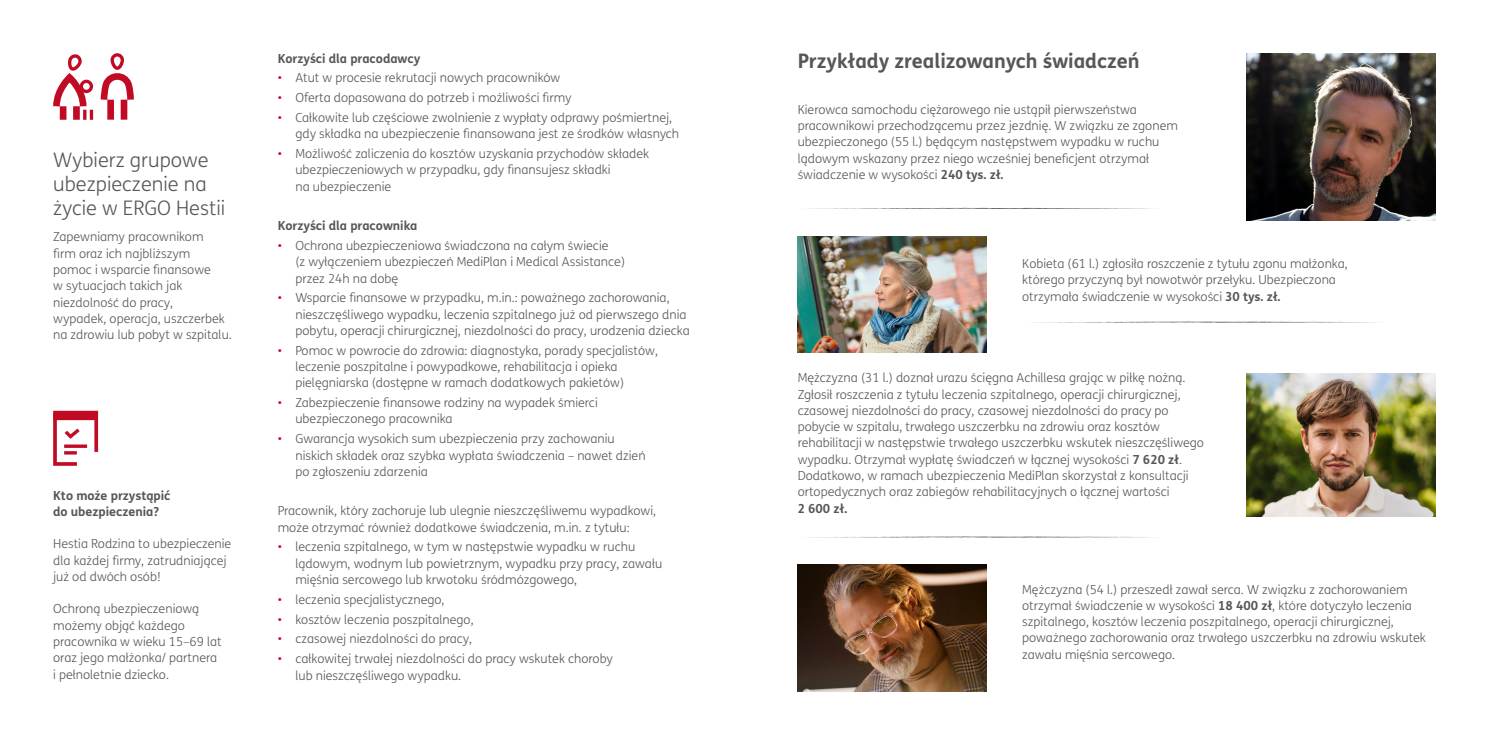
<style>
.page{position:relative;width:1489px;height:745px;background:#fff}
.page>*{position:absolute;margin:0;border:0;box-sizing:border-box;transform-origin:0 0}
.t1{font:300 20px/24px "FS Me";color:#575756}
.t2{font:700 20px "FS Me";color:#575756}
.t3{font:300 12.5px/16.2px "FS Me";color:#575756}
.t4{font:700 12.5px/16.2px "FS Me";color:#575756}
.s1{color:#c10b25}
.s2{font-weight:700}
</style>
<div class="page">
<img style="left:1246px;top:373px;width:189px;height:143px">
<svg style="left:53px;top:53px;width:81px;height:67px"></svg>
<svg style="left:809px;top:208px;width:344px;height:1px"></svg>
<svg style="left:854px;top:536px;width:277px;height:1px"></svg>
<svg style="left:1108px;top:321px;width:235px;height:1px"></svg>
<img style="left:1246px;top:53px;width:189px;height:167px">
<img style="left:797px;top:564px;width:189px;height:127px">
<img style="left:797px;top:236px;width:189px;height:116px">
<svg style="left:53px;top:410px;width:46px;height:56px"></svg>
<h1 class="t1" style="left:53px;top:147px;width:173px">Wybierz grupowe ubezpieczenie na życie w ERGO Hestii</h1>
<p class="t3" style="left:53px;top:228px;width:180px">Zapewniamy pracownikom<br>firm oraz ich najbliższym pomoc i wsparcie finansowe<br>w sytuacjach takich jak niezdolność do pracy,<br>wypadek, operacja, uszczerbek na zdrowiu lub pobyt w szpitalu.</p>
<p class="t4" style="left:53px;top:486px;width:119px">Kto może przystąpić do ubezpieczenia?</p>
<p class="t3" style="left:53px;top:535px;width:180px">Hestia Rodzina to ubezpieczenie dla każdej firmy, zatrudniającej już od dwóch osób!</p>
<p class="t3" style="left:53px;top:600px;width:170px">Ochroną ubezpieczeniową możemy objąć każdego pracownika w wieku 15–69 lat oraz jego małżonka/ partnera i pełnoletnie dziecko.</p>
<p class="t4" style="left:278px;top:49px;width:144px">Korzyści dla pracodawcy</p>
<p class="t3" style="left:278px;top:69px;width:284px"><span class="s1">•</span> Atut w procesie rekrutacji nowych pracowników</p>
<p class="t3" style="left:278px;top:89px;width:295px"><span class="s1">•</span> Oferta dopasowana do potrzeb i możliwości firmy</p>
<p class="t3" style="left:295px;top:109px;width:385px;text-indent:-18px"><span class="s1">•</span> Całkowite lub częściowe zwolnienie z wypłaty odprawy pośmiertnej, gdy składka na ubezpieczenie finansowana jest ze środków własnych</p>
<p class="t3" style="left:295px;top:145px;width:355px;text-indent:-18px"><span class="s1">•</span> Możliwość zaliczenia do kosztów uzyskania przychodów składek ubezpieczeniowych w przypadku, gdy finansujesz składki<br>na ubezpieczenie</p>
<p class="t4" style="left:278px;top:217px;width:141px">Korzyści dla pracownika</p>
<p class="t3" style="left:295px;top:237px;width:331px;text-indent:-18px"><span class="s1">•</span> Ochrona ubezpieczeniowa świadczona na całym świecie<br>(z wyłączeniem ubezpieczeń MediPlan i Medical Assistance) przez 24h na dobę</p>
<p class="t3" style="left:295px;top:289px;width:396px;text-indent:-18px"><span class="s1">•</span> Wsparcie finansowe w przypadku, m.in.: poważnego zachorowania, nieszczęśliwego wypadku, leczenia szpitalnego już od pierwszego dnia pobytu, operacji chirurgicznej, niezdolności do pracy, urodzenia dziecka</p>
<p class="t3" style="left:295px;top:342px;width:364px;text-indent:-18px"><span class="s1">•</span> Pomoc w powrocie do zdrowia: diagnostyka, porady specjalistów, leczenie poszpitalne i powypadkowe, rehabilitacja i opieka pielęgniarska (dostępne w ramach dodatkowych pakietów)</p>
<p class="t3" style="left:295px;top:394px;width:304px;text-indent:-18px"><span class="s1">•</span> Zabezpieczenie finansowe rodziny na wypadek śmierci ubezpieczonego pracownika</p>
<p class="t3" style="left:295px;top:430px;width:352px;text-indent:-18px"><span class="s1">•</span> Gwarancja wysokich sum ubezpieczenia przy zachowaniu niskich składek oraz szybka wypłata świadczenia – nawet dzień po zgłoszeniu zdarzenia</p>
<p class="t3" style="left:278px;top:502px;width:380px">Pracownik, który zachoruje lub ulegnie nieszczęśliwemu wypadkowi, może otrzymać również dodatkowe świadczenia, m.in. z tytułu:</p>
<p class="t3" style="left:295px;top:538px;width:368px;text-indent:-18px"><span class="s1">•</span> leczenia szpitalnego, w tym w następstwie wypadku w ruchu lądowym, wodnym lub powietrznym, wypadku przy pracy, zawału mięśnia sercowego lub krwotoku śródmózgowego,</p>
<p class="t3" style="left:278px;top:590px;width:168px"><span class="s1">•</span> leczenia specjalistycznego,</p>
<p class="t3" style="left:278px;top:610px;width:197px"><span class="s1">•</span> kosztów leczenia poszpitalnego,</p>
<p class="t3" style="left:278px;top:630px;width:196px"><span class="s1">•</span> czasowej niezdolności do pracy,</p>
<p class="t3" style="left:295px;top:650px;width:319px;text-indent:-18px"><span class="s1">•</span> całkowitej trwałej niezdolności do pracy wskutek choroby lub nieszczęśliwego wypadku.</p>
<h1 class="t2" style="left:797px;top:46px;width:343px">Przykłady zrealizowanych świadczeń</h1>
<p class="t3" style="left:797px;top:101px;width:382px">Kierowca samochodu ciężarowego nie ustąpił pierwszeństwa pracownikowi przechodzącemu przez jezdnię. W związku ze zgonem ubezpieczonego (55 l.) będącym następstwem wypadku w ruchu lądowym wskazany przez niego wcześniej beneficjent otrzymał świadczenie w wysokości <span class="s2">240 tys. zł.</span></p>
<p class="t3" style="left:1022px;top:255px;width:327px">Kobieta (61 l.) zgłosiła roszczenie z tytułu zgonu małżonka, którego przyczyną był nowotwór przełyku. Ubezpieczona otrzymała świadczenie w wysokości <span class="s2">30 tys. zł.</span></p>
<p class="t3" style="left:797px;top:369px;width:408px">Mężczyzna (31 l.) doznał urazu ścięgna Achillesa grając w piłkę nożną.<br>Zgłosił roszczenia z tytułu leczenia szpitalnego, operacji chirurgicznej, czasowej niezdolności do pracy, czasowej niezdolności do pracy po pobycie w szpitalu, trwałego uszczerbku na zdrowiu oraz kosztów rehabilitacji w następstwie trwałego uszczerbku wskutek nieszczęśliwego wypadku. Otrzymał wypłatę świadczeń w łącznej wysokości <span class="s2">7 620 zł</span>.<br>Dodatkowo, w ramach ubezpieczenia MediPlan skorzystał z konsultacji ortopedycznych oraz zabiegów rehabilitacyjnych o łącznej wartości</p>
<p class="t4" style="left:797px;top:499px;width:51px">2 600 zł.</p>
<p class="t3" style="left:1022px;top:580px;width:405px">Mężczyzna (54 l.) przeszedł zawał serca. W związku z zachorowaniem otrzymał świadczenie w wysokości <span class="s2">18 400 zł</span>, które dotyczyło leczenia szpitalnego, kosztów leczenia poszpitalnego, operacji chirurgicznej, poważnego zachorowania oraz trwałego uszczerbku na zdrowiu wskutek zawału mięśnia sercowego.</p>
</div>
